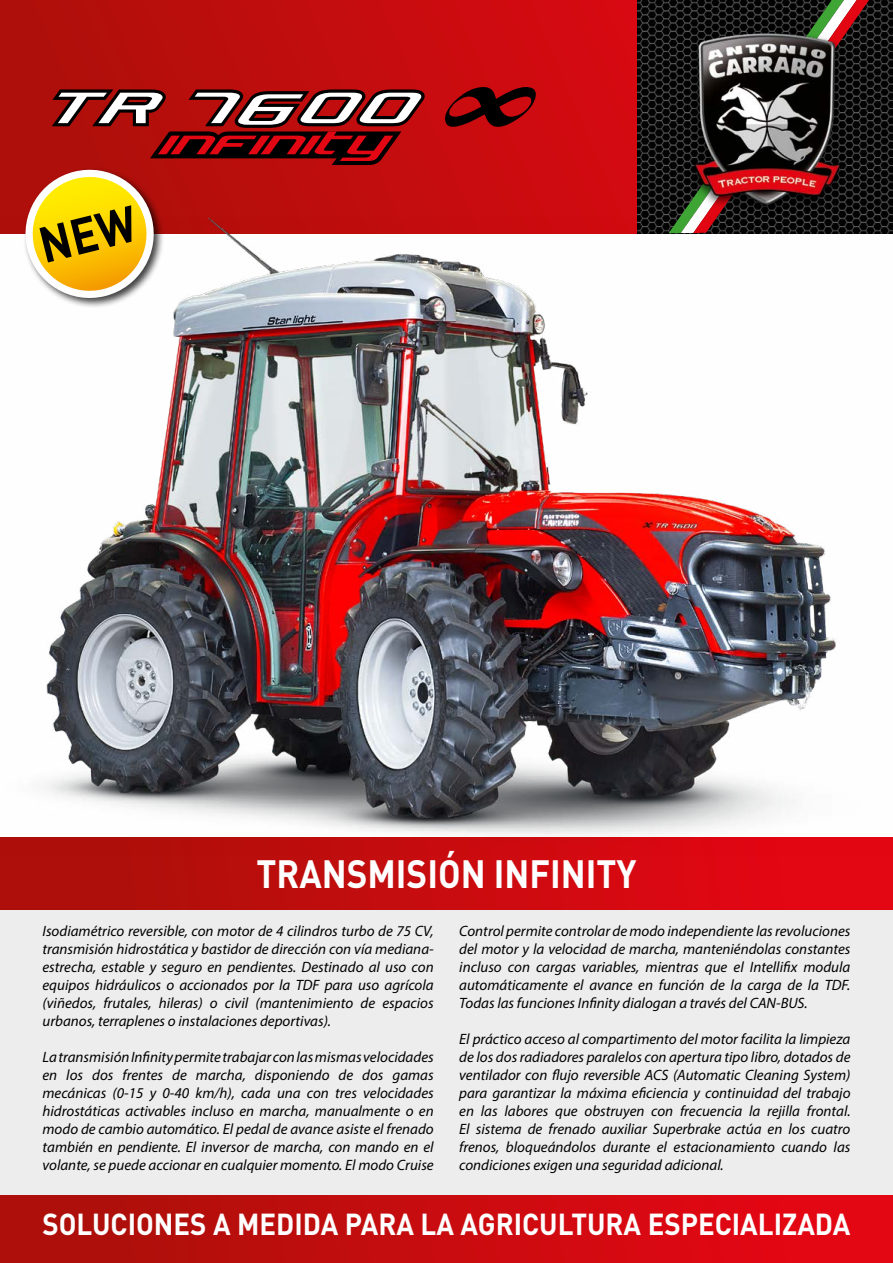
<style>
.page{position:relative;width:893px;height:1263px;background:#fff}
.page>*{position:absolute;margin:0;border:0;box-sizing:border-box;transform-origin:0 0}
.t1{font:700 39px "DIN";color:#fff;scale:.9 1}
.t2{font:700 30px "DIN";color:#fff;scale:.92 1}
.t3{font:italic 15px/18px "Myriad Pro";color:#000;text-align:justify}
</style>
<div class="page">
<svg style="left:0;top:0;width:638px;height:218px;background:#c40c0e"></svg>
<img style="left:638px;top:0;width:255px;height:218px">
<svg style="left:669px;top:0;width:200px;height:218px;background:#23201d"></svg>
<div style="left:685px;top:29px;width:164px;height:188px;background:#000;opacity:.75"></div>
<img style="left:686px;top:22px;width:160px;height:196px">
<div style="left:0;top:1191px;width:893px;height:72px;background:linear-gradient(to right,#a81109,#e90614)"></div>
<svg style="left:444px;top:85px;width:94px;height:44px;background:#770609"></svg>
<svg style="left:23px;top:89px;width:402px;height:129px;background:#a63022"></svg>
<div style="left:0;top:838px;width:893px;height:72px;background:linear-gradient(to right,#a81109,#e90614)"></div>
<img style="left:0;top:218px;width:893px;height:638px">
<div style="left:0;top:910px;width:893px;height:285px;background:#ededed"></div>
<h1 class="t1" style="left:256px;top:848px;width:424px">TRANSMISIÓN INFINITY</h1>
<p class="t3" style="left:43px;top:922px;width:393px">Isodiamétrico reversible, con motor de 4 cilindros turbo de 75 CV, transmisión hidrostática y bastidor de dirección con vía mediana&shy;estrecha, estable y seguro en pendientes. Destinado al uso con equipos hidráulicos o accionados por la TDF para uso agrícola (viñedos, frutales, hileras) o civil (mantenimiento de espacios urbanos, terraplenes o instalaciones deportivas).</p>
<p class="t3" style="left:43px;top:1048px;width:393px">La transmisión Infinity permite trabajar con las mismas velocidades en los dos frentes de marcha, disponiendo de dos gamas mecánicas (0-15 y 0-40 km/h), cada una con tres velocidades hidrostáticas activables incluso en marcha, manualmente o en modo de cambio automático. El pedal de avance asiste el frenado también en pendiente. El inversor de marcha, con mando en el volante, se puede accionar en cualquier momento. El modo Cruise</p>
<p class="t3" style="left:459px;top:922px;width:393px">Control permite controlar de modo independiente las revoluciones del motor y la velocidad de marcha, manteniéndolas constantes incluso con cargas variables, mientras que el Intellifix modula automáticamente el avance en función de la carga de la TDF.<br>Todas las funciones Infinity dialogan a través del CAN-BUS.</p>
<p class="t3" style="left:459px;top:1030px;width:393px">El práctico acceso al compartimento del motor facilita la limpieza de los dos radiadores paralelos con apertura tipo libro, dotados de ventilador con flujo reversible ACS (Automatic Cleaning System) para garantizar la máxima eficiencia y continuidad del trabajo en las labores que obstruyen con frecuencia la rejilla frontal.<br>El sistema de frenado auxiliar Superbrake actúa en los cuatro frenos, bloqueándolos durante el estacionamiento cuando las condiciones exigen una seguridad adicional.</p>
<h2 class="t2" style="left:43px;top:1205px;width:880px">SOLUCIONES A MEDIDA PARA LA AGRICULTURA ESPECIALIZADA</h2>
</div>
